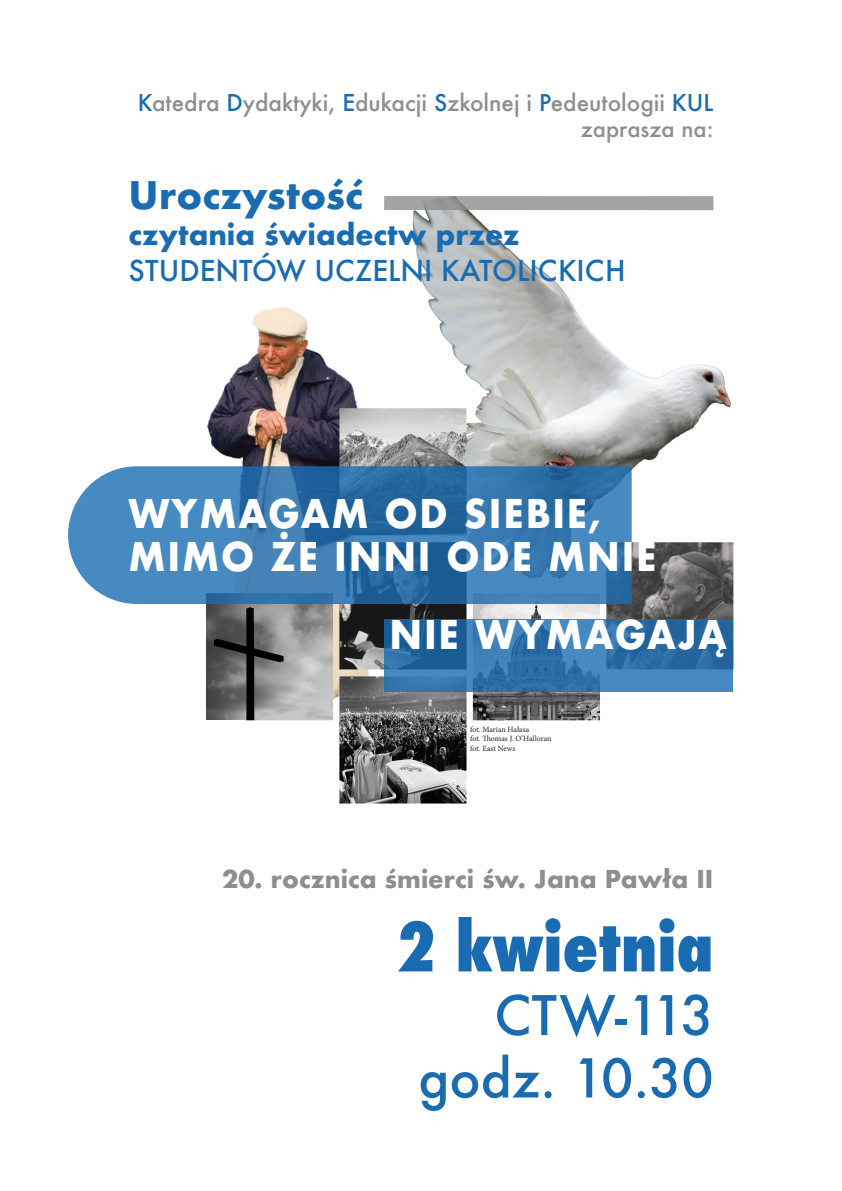
<style>
.page{position:relative;width:842px;height:1191px;background:#fff}
.page>*{position:absolute;margin:0;border:0;box-sizing:border-box;transform-origin:0 0}
.t1{font:800 condensed 66px "Futura";color:#1a6cb2}
.t2{font:500 53px "Futura";letter-spacing:-.035em;color:#1a6cb2}
.t3{font:500 52px "Futura";color:#1a6cb2}
.t4{font:700 38.5px "Futura";letter-spacing:.05em;color:#fff;scale:.93 1}
.t5{font:700 37px "Futura";color:#1a6cb2}
.t6{font:500 28px "Futura";color:#1a6cb2}
.t7{font:700 28px "Futura";color:#1a6cb2}
.t8{font:700 24px "Futura";color:#8d8f8c}
.t9{font:500 22.5px "Futura";color:#8d8f8c}
.t10{font:500 22px "Futura";color:#8d8f8c}
.t11{font:8px "Minion Pro";letter-spacing:-.005em;color:#231f20}
.s1{color:#1a6cb2}
</style>
<div class="page">
<img style="left:206px;top:196px;width:528px;height:608px">
<svg style="left:384px;top:619px;width:348px;height:72px;background:#3173ab"></svg>
<svg style="left:68px;top:466px;width:564px;height:138px;background:#3d7cb2"></svg>
<div style="left:206px;top:720px;width:38px;height:43px;background:#fff"></div>
<svg style="left:384px;top:196px;width:329px;height:14px;background:#a2a4a1"></svg>
<p class="t9" style="left:138px;top:87px;width:577px"><span class="s1">K</span>atedra <span class="s1">D</span>ydaktyki, <span class="s1">E</span>dukacji <span class="s1">S</span>zkolnej i <span class="s1">P</span>edeutologii <span class="s1">KUL</span></p>
<p class="t10" style="left:581px;top:114px;width:134px">zaprasza na:</p>
<p class="t5" style="left:129px;top:169px;width:236px">Uroczystość</p>
<p class="t7" style="left:129px;top:215px;width:393px">czytania świadectw przez</p>
<p class="t6" style="left:129px;top:252px;width:498px">STUDENTÓW UCZELNI KATOLICKICH</p>
<p class="t4" style="left:129px;top:485px;width:510px">WYMAGAM OD SIEBIE,</p>
<p class="t4" style="left:129px;top:529px;width:570px">MIMO ŻE INNI ODE MNIE</p>
<p class="t4" style="left:389px;top:606px;width:364px">NIE WYMAGAJĄ</p>
<p class="t11" style="left:470px;top:724px;width:61px">fot. Marian Hałasa</p>
<p class="t11" style="left:470px;top:733px;width:83px">fot. Thomas J. O’Halloran</p>
<p class="t11" style="left:470px;top:743px;width:47px">fot. East News</p>
<p class="t8" style="left:222px;top:862px;width:493px">20. rocznica śmierci św. Jana Pawła II</p>
<p class="t1" style="left:396px;top:902px;width:319px">2 kwietnia</p>
<p class="t2" style="left:494px;top:979px;width:221px">CTW-113</p>
<p class="t3" style="left:418px;top:1042px;width:297px">godz. 10.30</p>
</div>
